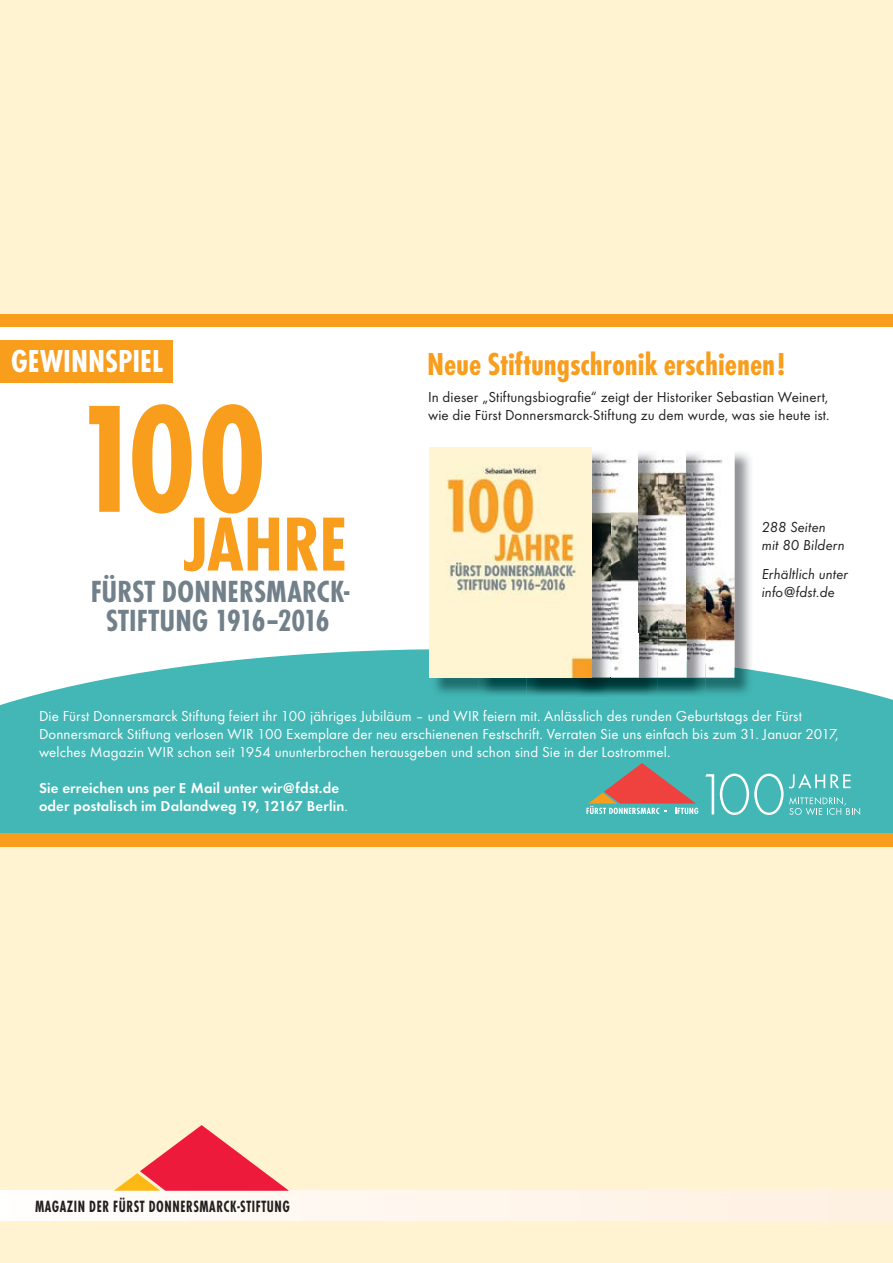
<style>
.page{position:relative;width:893px;height:1263px;background:#fff3d1}
.page>*{position:absolute;margin:0;border:0;box-sizing:border-box;transform-origin:0 0}
.t1{font:700 condensed 158.7px "Futura T";color:#f99d1c}
.t2{font:700 condensed 79.35px "Futura T";letter-spacing:-.01em;color:#f99d1c}
.t3{font:700 condensed 33px "Futura T";color:#f99d1c}
.t4{font:700 condensed 33px "Futura T";color:#fff}
.t5{font:700 condensed 31.8px/28.5px "Futura T";color:#72808a;text-align:center}
.t6{font:700 condensed 16.95px "Futura T";letter-spacing:.04em;color:#231f20;scale:.84 1}
.t7{font:15px/18px "Futura T";letter-spacing:.005em;color:#fff}
.t8{font:15px/18px "Futura T";letter-spacing:.005em;color:#231f20}
.t9{font:600 15px/18px "Futura T";letter-spacing:.01em;color:#fff}
.t10{font:italic 15px/18px "Futura T";letter-spacing:.005em;color:#231f20}
.s1{font-weight:400}
</style>
<div class="page">
<div style="left:0;top:315px;width:893px;height:531px;background:#fff"></div>
<div style="left:0;top:315px;width:893px;height:12px;background:#f99d1c"></div>
<div style="left:0;top:1191px;width:893px;height:29px;background:linear-gradient(to right,#fffefc,#fff0e0)"></div>
<div style="left:0;top:340px;width:173px;height:42px;background:#f99d1c"></div>
<svg style="left:0;top:649px;width:893px;height:184px;background:#54bdbb"></svg>
<div style="left:0;top:833px;width:893px;height:13px;background:#f99d1c"></div>
<img style="left:734px;top:453px;width:19px;height:214px">
<img style="left:706px;top:667px;width:47px;height:30px">
<img style="left:591px;top:448px;width:143px;height:230px">
<img style="left:658px;top:678px;width:48px;height:19px">
<img style="left:591px;top:632px;width:115px;height:46px">
<img style="left:610px;top:678px;width:48px;height:19px">
<img style="left:431px;top:678px;width:48px;height:19px">
<img style="left:479px;top:678px;width:131px;height:19px">
<img style="left:591px;top:450px;width:19px;height:182px">
<img style="left:429px;top:448px;width:162px;height:230px">
<svg style="left:586px;top:763px;width:112px;height:51px;background:#8e918b"></svg>
<svg style="left:705px;top:774px;width:9px;height:40px"></svg>
<svg style="left:720px;top:774px;width:140px;height:41px;background:#63c3c1"></svg>
<img style="left:639px;top:450px;width:19px;height:182px">
<img style="left:687px;top:450px;width:19px;height:182px">
<svg style="left:114px;top:1125px;width:175px;height:66px"></svg>
<p class="t4" style="left:11px;top:342px;width:154px">GEWINNSPIEL</p>
<p class="t1" style="left:73px;top:366px;width:195px">100</p>
<p class="t2" style="left:184px;top:498px;width:165px">JAHRE</p>
<p class="t5" style="left:91px;top:577px;width:260px">FÜRST DONNERSMARCK-<br>STIFTUNG 1916–2016</p>
<p class="t3" style="left:427px;top:344px;width:361px">Neue Stiftungschronik erschienen!</p>
<p class="t8" style="left:428px;top:388px;width:403px">In dieser „Stiftungsbiografie“ zeigt der Historiker Sebastian Weinert, wie die Fürst Donnersmarck-Stiftung zu dem wurde, was sie heute ist.</p>
<p class="t10" style="left:762px;top:518px;width:84px">288 Seiten mit 80 Bildern</p>
<p class="t10" style="left:762px;top:565px;width:88px">Erhältlich unter info@fdst.de</p>
<p class="t7" style="left:39px;top:706px;width:801px">Die Fürst Donnersmarck Stiftung feiert ihr 100 jähriges Jubiläum – und WIR feiern mit. Anlässlich des runden Geburtstags der Fürst<br>Donnersmarck Stiftung verlosen WIR 100 Exemplare der neu erschienenen Festschrift. Verraten Sie uns einfach bis zum 31. Januar 2017, welches Magazin WIR schon seit 1954 ununterbrochen herausgeben und schon sind Sie in der Lostrommel.</p>
<p class="t9" style="left:39px;top:778px;width:310px">Sie erreichen uns per E Mail unter wir@fdst.de oder postalisch im Dalandweg 19, 12167 Berlin<span class="s1">.</span></p>
<p class="t6" style="left:35px;top:1196px;width:305px">MAGAZIN DER FÜRST DONNERSMARCK-STIFTUNG</p>
</div>
